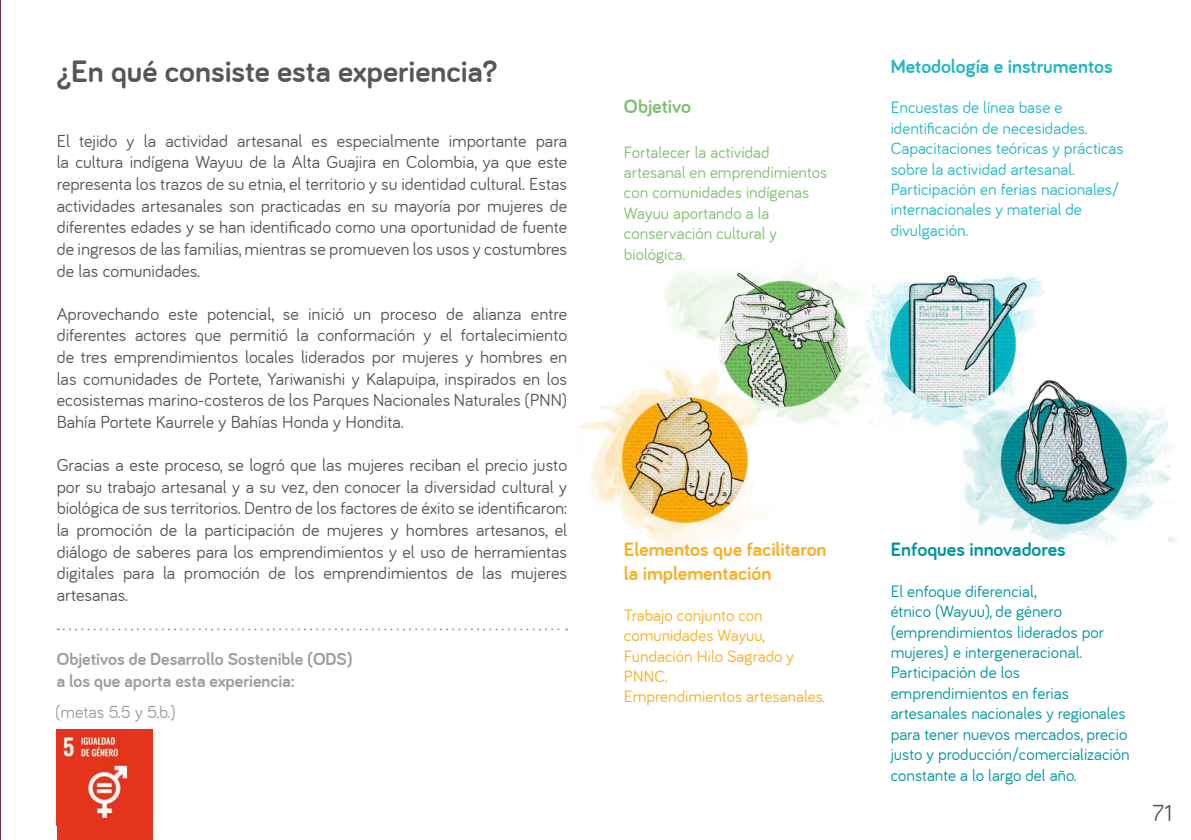
<style>
.page{position:relative;width:1191px;height:840px;background:#fff}
.page>*{position:absolute;margin:0;border:0;box-sizing:border-box;transform-origin:0 0}
.t1{font:700 32px "Bariol";color:#575756}
.t2{font:24px "Bariol";color:#575756}
.t3{font:700 20px/24px "Bariol";color:#f9af22}
.t4{font:700 20px "Bariol";color:#24b7c3}
.t5{font:700 20px "Bariol";color:#00959c}
.t6{font:700 20px "Bariol";color:#80bf6f}
.t7{font:18px/21.6px "Bariol";color:#575756;text-align:justify}
.t8{font:700 18px/21.6px "Bariol";color:#9d9d9c}
.t9{font:18px "Bariol";color:#9d9d9c}
.t10{font:17px/20.4px "Bariol";color:#00959c}
.t11{font:17px/20.4px "Bariol";color:#24b7c3}
.t12{font:17px/20.4px "Bariol";color:#80bf6f}
.t13{font:17px/20.4px "Bariol";color:#f9af22}
</style>
<div class="page">
<hr style="left:0;top:0;width:1px;height:839px;background:#72345d">
<div style="left:57px;top:729px;width:96px;height:110px;background:#e5361f"></div>
<img style="left:58px;top:729px;width:76px;height:93px">
<svg style="left:58px;top:628px;width:509px;height:2px"></svg>
<img style="left:575px;top:266px;width:602px;height:289px">
<h1 class="t1" style="left:57px;top:53px;width:442px">¿En qué consiste esta experiencia?</h1>
<p class="t7" style="left:57px;top:130px;width:512px">El tejido y la actividad artesanal es especialmente importante para la cultura indígena Wayuu de la Alta Guajira en Colombia, ya que este representa los trazos de su etnia, el territorio y su identidad cultural. Estas actividades artesanales son practicadas en su mayoría por mujeres de diferentes edades y se han identificado como una oportunidad de fuente de ingresos de las familias, mientras se promueven los usos y costumbres de las comunidades.</p>
<p class="t7" style="left:57px;top:303px;width:512px">Aprovechando este potencial, se inició un proceso de alianza entre diferentes actores que permitió la conformación y el fortalecimiento de tres emprendimientos locales liderados por mujeres y hombres en las comunidades de Portete, Yariwanishi y Kalapuipa, inspirados en los ecosistemas marino-costeros de los Parques Nacionales Naturales (PNN)<br>Bahía Portete Kaurrele y Bahías Honda y Hondita.</p>
<p class="t7" style="left:57px;top:454px;width:512px">Gracias a este proceso, se logró que las mujeres reciban el precio justo por su trabajo artesanal y a su vez, den conocer la diversidad cultural y biológica de sus territorios. Dentro de los factores de éxito se identificaron: la promoción de la participación de mujeres y hombres artesanos, el diálogo de saberes para los emprendimientos y el uso de herramientas digitales para la promoción de los emprendimientos de las mujeres artesanas.</p>
<p class="t8" style="left:57px;top:648px;width:297px">Objetivos de Desarrollo Sostenible (ODS) a los que aporta esta experiencia:</p>
<p class="t9" style="left:55px;top:701px;width:122px">(metas 5.5 y 5.b.)</p>
<p class="t6" style="left:624px;top:95px;width:69px">Objetivo</p>
<p class="t12" style="left:624px;top:142px;width:205px">Fortalecer la actividad artesanal en emprendimientos con comunidades indígenas<br>Wayuu aportando a la conservación cultural y biológica.</p>
<p class="t3" style="left:624px;top:537px;width:204px">Elementos que facilitaron la implementación</p>
<p class="t13" style="left:624px;top:604px;width:203px">Trabajo conjunto con comunidades Wayuu,<br>Fundación Hilo Sagrado y<br>PNNC.<br>Emprendimientos artesanales.</p>
<p class="t4" style="left:890px;top:54px;width:223px">Metodología e instrumentos</p>
<p class="t11" style="left:890px;top:97px;width:234px">Encuestas de línea base e identificación de necesidades.<br>Capacitaciones teóricas y prácticas sobre la actividad artesanal.<br>Participación en ferias nacionales/ internacionales y material de divulgación.</p>
<p class="t5" style="left:890px;top:537px;width:176px">Enfoques innovadores</p>
<p class="t10" style="left:890px;top:580px;width:240px">El enfoque diferencial,<br>étnico (Wayuu), de género (emprendimientos liderados por mujeres) e intergeneracional.<br>Participación de los emprendimientos en ferias artesanales nacionales y regionales para tener nuevos mercados, precio justo y producción/comercialización constante a lo largo del año.</p>
<h2 class="t2" style="left:1152px;top:799px;width:22px">71</h2>
</div>
